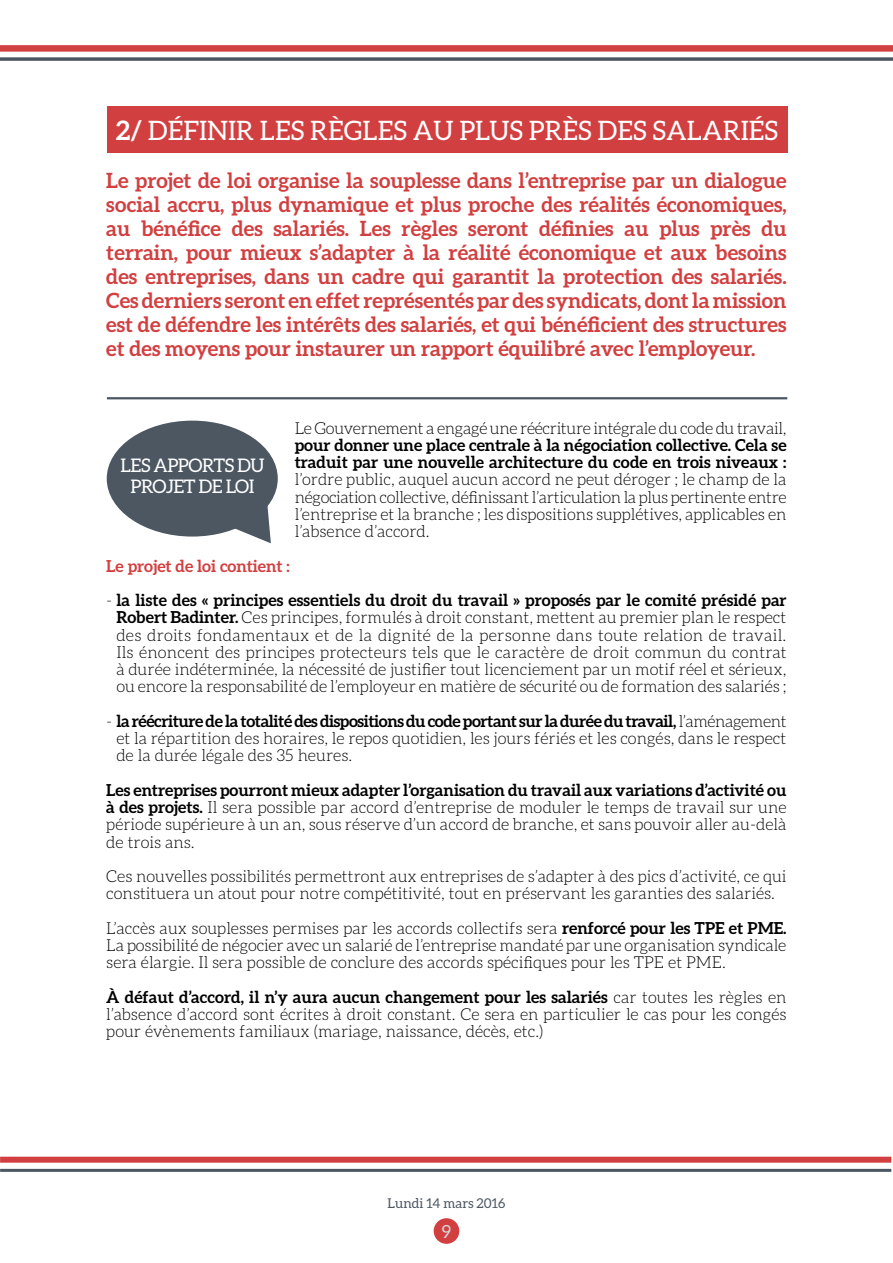
<style>
.page{position:relative;width:893px;height:1263px;background:#fff}
.page>*{position:absolute;margin:0;border:0;box-sizing:border-box;transform-origin:0 0}
.t1{font:26.85px "Aleo";color:#fff}
.chapô{font:700 21px/24px "Aleo";color:#d23f40;text-align:justify}
.t2{font:18.75px/21px "Aleo";letter-spacing:-.03em;color:#fff;text-align:center}
.t3{font:18px "Aleo";color:#d6d9da}
.texte_courant{font:300 16.5px/17.2px "Aleo";color:#000;text-align:justify}
.texte_courant-2{font:700 16.5px "Aleo";color:#d23f40}
.t4{font:13.5px "Aleo";color:#4c5762}
.s1{font-weight:700}
.s2{color:#231f20}
</style>
<div class="page">
<div style="left:434px;top:1218px;width:25px;height:26px;background:#d23f40;border-radius:50%"></div>
<hr style="left:0;top:1169px;width:891px;height:3px;background:#4c5762">
<div style="left:0;top:1157px;width:891px;height:6px;background:#d23f40"></div>
<hr style="left:0;top:58px;width:893px;height:3px;background:#4c5762">
<div style="left:0;top:45px;width:893px;height:6px;background:#d23f40"></div>
<div style="left:107px;top:106px;width:680px;height:47px;background:#d23f40"></div>
<div style="left:107px;top:421px;width:171px;height:116px;background:#4c5762;border-radius:50%"></div>
<svg style="left:233px;top:505px;width:38px;height:38px"></svg>
<hr style="left:107px;top:397px;width:680px;height:2px;background:#4c5762">
<p class="t1" style="left:116px;top:116px;width:664px"><span class="s1">2/</span> DÉFINIR LES RÈGLES AU PLUS PRÈS DES SALARIÉS</p>
<p class="chapô" style="left:106px;top:168px;width:682px">Le projet de loi organise la souplesse dans l’entreprise par un dialogue social accru, plus dynamique et plus proche des réalités économiques, au bénéfice des salariés. Les règles seront définies au plus près du terrain, pour mieux s’adapter à la réalité économique et aux besoins des entreprises, dans un cadre qui garantit la protection des salariés.<br>Ces derniers seront en effet représentés par des syndicats, dont la mission est de défendre les intérêts des salariés, et qui bénéficient des structures et des moyens pour instaurer un rapport équilibré avec l’employeur.</p>
<p class="t2" style="left:121px;top:455px;width:146px">LES APPORTS DU<br>PROJET DE LOI</p>
<p class="texte_courant" style="left:295px;top:419px;width:493px">Le Gouvernement a engagé une réécriture intégrale du code du travail, <span class="s1">pour donner une place centrale à la négociation collective. Cela se traduit par une nouvelle architecture du code en trois niveaux : </span>l’ordre public, auquel aucun accord ne peut déroger ; le champ de la négociation collective, définissant l’articulation la plus pertinente entre l’entreprise et la branche ; les dispositions supplétives, applicables en l’absence d’accord.</p>
<p class="texte_courant-2" style="left:106px;top:556px;width:185px">Le projet de loi contient :</p>
<p class="texte_courant" style="left:116px;top:592px;width:672px;text-indent:-10px"><span class="s2">-</span> <span class="s1">la liste des « principes essentiels du droit du travail » proposés par le comité présidé par Robert Badinter.</span> Ces principes, formulés à droit constant, mettent au premier plan le respect des droits fondamentaux et de la dignité de la personne dans toute relation de travail.<br>Ils énoncent des principes protecteurs tels que le caractère de droit commun du contrat à durée indéterminée, la nécessité de justifier tout licenciement par un motif réel et sérieux, ou encore la responsabilité de l’employeur en matière de sécurité ou de formation des salariés ;</p>
<p class="texte_courant" style="left:116px;top:712px;width:672px;text-indent:-10px"><span class="s2">-</span> <span class="s1">la réécriture de la totalité des dispositions du code portant sur la durée du travail,</span> l’aménagement et la répartition des horaires, le repos quotidien, les jours fériés et les congés, dans le respect de la durée légale des 35 heures.</p>
<p class="texte_courant" style="left:106px;top:781px;width:682px"><span class="s1">Les entreprises pourront mieux adapter l’organisation du travail aux variations d’activité ou à des projets.</span> Il sera possible par accord d’entreprise de moduler le temps de travail sur une période supérieure à un an, sous réserve d’un accord de branche, et sans pouvoir aller au-delà de trois ans.</p>
<p class="texte_courant" style="left:106px;top:868px;width:682px">Ces nouvelles possibilités permettront aux entreprises de s’adapter à des pics d’activité, ce qui constituera un atout pour notre compétitivité, tout en préservant les garanties des salariés.</p>
<p class="texte_courant" style="left:106px;top:919px;width:682px">L’accès aux souplesses permises par les accords collectifs sera <span class="s1">renforcé pour les TPE et PME.<br></span>La possibilité de négocier avec un salarié de l’entreprise mandaté par une organisation syndicale sera élargie. Il sera possible de conclure des accords spécifiques pour les TPE et PME.</p>
<p class="texte_courant" style="left:106px;top:988px;width:682px"><span class="s1">À défaut d’accord, il n’y aura aucun changement pour les salariés</span> car toutes les règles en l’absence d’accord sont écrites à droit constant. Ce sera en particulier le cas pour les congés pour évènements familiaux (mariage, naissance, décès, etc.)</p>
<p class="t4" style="left:388px;top:1195px;width:119px">Lundi 14 mars 2016</p>
<p class="t3" style="left:442px;top:1222px;width:11px">9</p>
</div>
